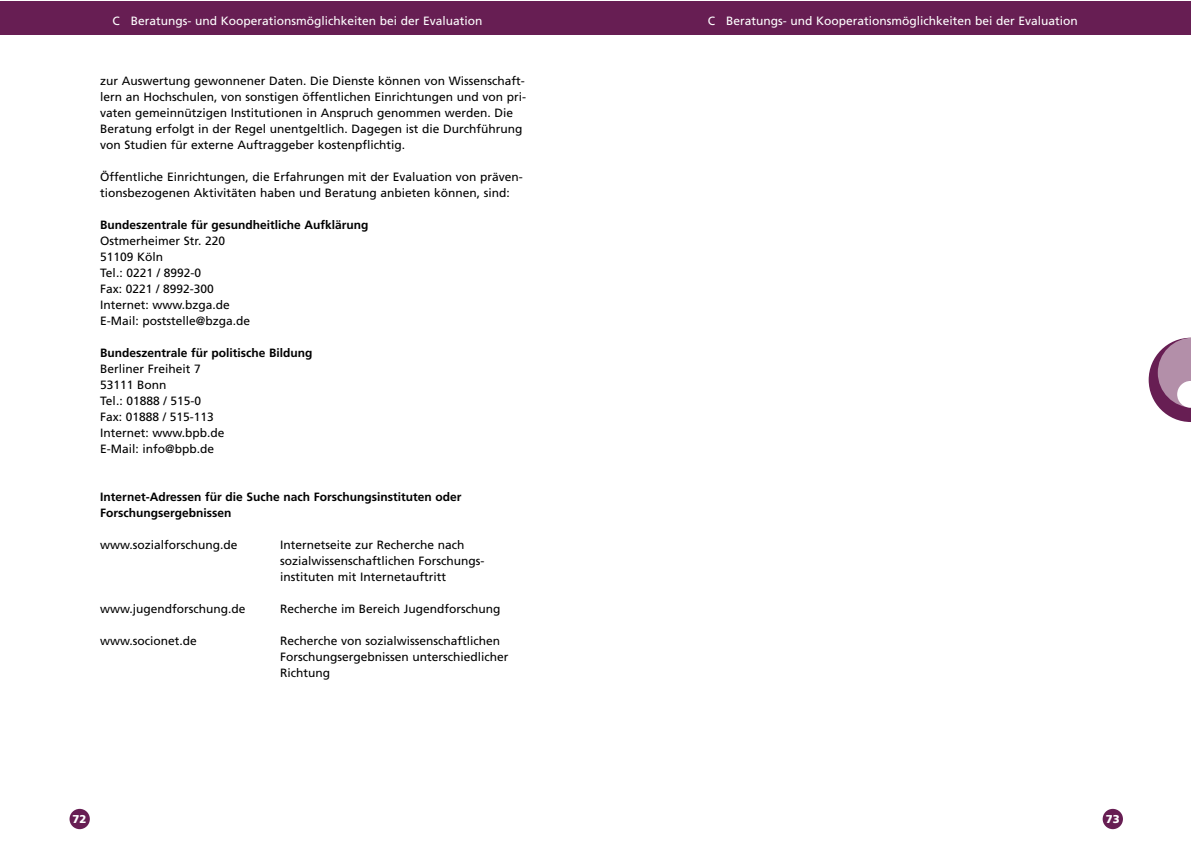
<style>
.page{position:relative;width:1191px;height:842px;background:#fff}
.page>*{position:absolute;margin:0;border:0;box-sizing:border-box;transform-origin:0 0}
.t1{font:12px/16px "Frutiger";color:#000}
.t2{font:700 12px/16px "Frutiger";color:#000}
.t3{font:12px "Frutiger";color:#fff}
.t4{font:900 11.4px "Frutiger";color:#fff}
</style>
<div class="page">
<div style="left:70px;top:809px;width:20px;height:20px;background:#671e53;border-radius:50%"></div>
<div style="left:1103px;top:809px;width:20px;height:20px;background:#671e53;border-radius:50%"></div>
<div style="left:0;top:1px;width:595px;height:34px;background:#671e53"></div>
<div style="left:595px;top:1px;width:596px;height:34px;background:#671e53"></div>
<svg style="left:1149px;top:338px;width:42px;height:84px"></svg>
<p class="t3" style="left:113px;top:16px;width:372px">C Beratungs- und Kooperationsmöglichkeiten bei der Evaluation</p>
<p class="t3" style="left:708px;top:16px;width:372px">C Beratungs- und Kooperationsmöglichkeiten bei der Evaluation</p>
<p class="t1" style="left:100px;top:74px;width:428px">zur Auswertung gewonnener Daten. Die Dienste können von Wissenschaft&shy;lern an Hochschulen, von sonstigen öffentlichen Einrichtungen und von pri&shy;vaten gemeinnützigen Institutionen in Anspruch genommen werden. Die Beratung erfolgt in der Regel unentgeltlich. Dagegen ist die Durchführung von Studien für externe Auftraggeber kostenpflichtig.</p>
<p class="t1" style="left:100px;top:170px;width:424px">Öffentliche Einrichtungen, die Erfahrungen mit der Evaluation von präven&shy;tionsbezogenen Aktivitäten haben und Beratung anbieten können, sind:</p>
<p class="t2" style="left:100px;top:218px;width:270px">Bundeszentrale für gesundheitliche Aufklärung</p>
<p class="t1" style="left:100px;top:234px;width:151px">Ostmerheimer Str. 220<br>51109 Köln<br>Tel.: 0221 / 8992-0<br>Fax: 0221 / 8992-300<br>Internet: www.bzga.de<br>E-Mail: poststelle@bzga.de</p>
<p class="t2" style="left:100px;top:346px;width:214px">Bundeszentrale für politische Bildung</p>
<p class="t1" style="left:100px;top:362px;width:126px">Berliner Freiheit 7<br>53111 Bonn<br>Tel.: 01888 / 515-0<br>Fax: 01888 / 515-113<br>Internet: www.bpb.de<br>E-Mail: info@bpb.de</p>
<p class="t2" style="left:100px;top:490px;width:363px">Internet-Adressen für die Suche nach Forschungsinstituten oder<br>Forschungsergebnissen</p>
<p class="t1" style="left:100px;top:538px;width:139px">www.sozialforschung.de</p>
<p class="t1" style="left:280px;top:538px;width:206px">Internetseite zur Recherche nach sozialwissenschaftlichen Forschungs&shy;instituten mit Internetauftritt</p>
<p class="t1" style="left:100px;top:602px;width:147px">www.jugendforschung.de</p>
<p class="t1" style="left:280px;top:602px;width:222px">Recherche im Bereich Jugendforschung</p>
<p class="t1" style="left:100px;top:634px;width:98px">www.socionet.de</p>
<p class="t1" style="left:280px;top:634px;width:230px">Recherche von sozialwissenschaftlichen<br>Forschungsergebnissen unterschiedlicher<br>Richtung</p>
<p class="t4" style="left:73px;top:815px;width:15px">72</p>
<p class="t4" style="left:1106px;top:815px;width:15px">73</p>
</div>
